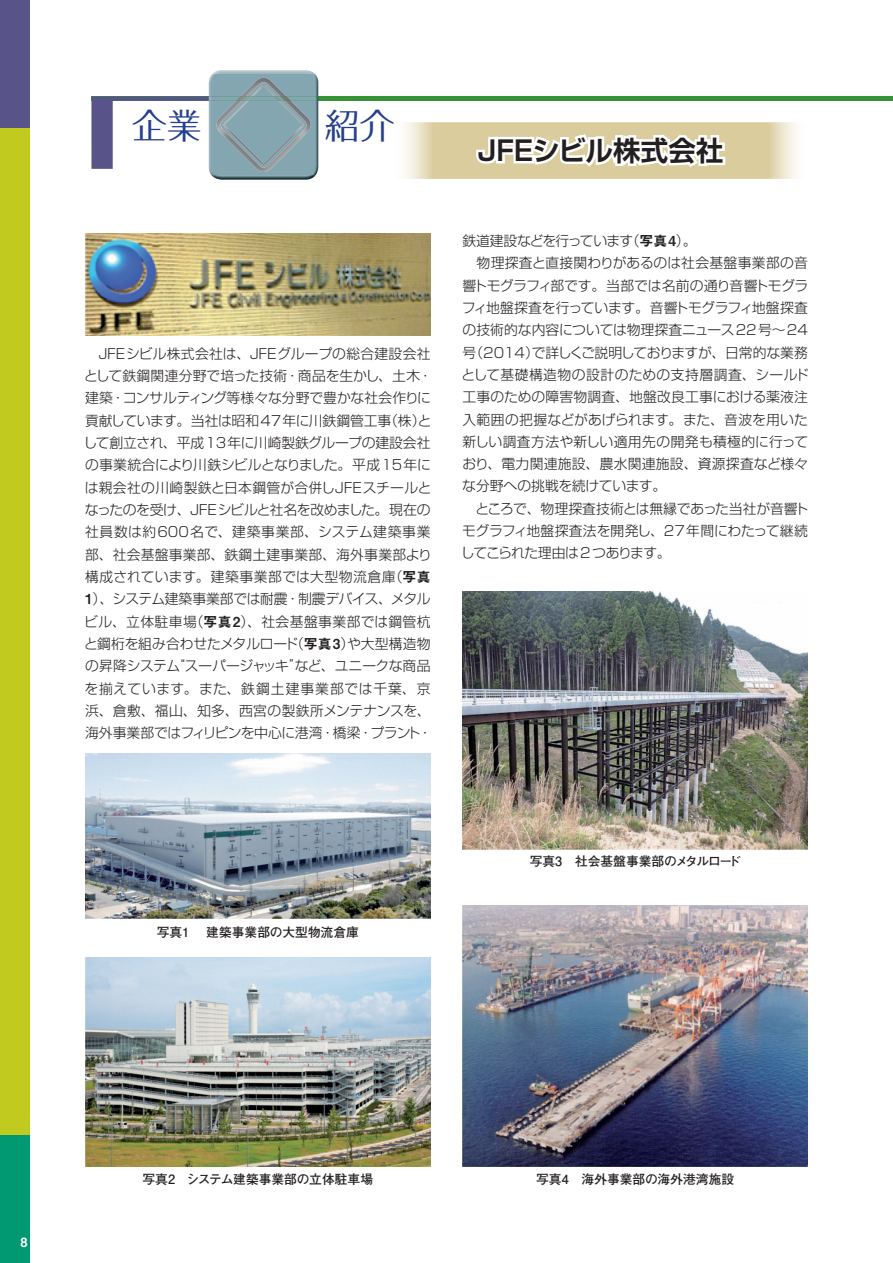
<style>
.page{position:relative;width:893px;height:1263px;background:#fff}
.page>*{position:absolute;margin:0;border:0;box-sizing:border-box;transform-origin:0 0}
.t1{font:35.1px "Folk Pro";color:#253f8e}
.t2{font:700 27.45px "Shin Go Pro De";letter-spacing:.01em;color:#231f20}
.t3{font:300 13.8px/22.4px "Shin Go Pro";color:#231f20}
.t4{font:700 12.75px "Futo Go B101 Pro";color:#231f20}
.t5{font:12.75px "Midashi Go Pro MB31";color:#fff}
.s1{font-family:"Midashi Go Pro MB31";font-weight:400}
</style>
<div class="page">
<div style="left:0;top:0;width:30px;height:1263px;background:#c1cb1f"></div>
<div style="left:0;top:0;width:30px;height:128px;background:#585388"></div>
<div style="left:0;top:1135px;width:30px;height:128px;background:#009972"></div>
<hr style="left:91px;top:97px;width:802px;height:4px;background:#369237">
<img style="left:212px;top:70px;width:103px;height:4px">
<img style="left:211px;top:175px;width:105px;height:5px">
<img style="left:209px;top:74px;width:109px;height:101px">
<img style="left:311px;top:97px;width:7px;height:4px">
<svg style="left:91px;top:97px;width:125px;height:72px"></svg>
<img style="left:216px;top:78px;width:95px;height:94px">
<img style="left:224px;top:85px;width:80px;height:80px">
<img style="left:247px;top:97px;width:33px;height:4px">
<svg style="left:474px;top:122px;width:254px;height:49px"></svg>
<img style="left:85px;top:234px;width:346px;height:102px">
<img style="left:85px;top:753px;width:346px;height:166px">
<img style="left:462px;top:591px;width:346px;height:258px">
<img style="left:462px;top:906px;width:346px;height:260px">
<img style="left:85px;top:957px;width:346px;height:209px">
<h1 class="t1" style="left:132px;top:96px;width:72px">企業</h1>
<h1 class="t1" style="left:325px;top:96px;width:72px">紹介</h1>
<p class="t3" style="left:83px;top:341px;width:350px">　JFEシビル株式会社は、JFEグループの総合建設会社として鉄鋼関連分野で培った技術・商品を生かし、土木・建築・コンサルティング等様々な分野で豊かな社会作りに貢献しています。当社は昭和47年に川鉄鋼管工事（株）として創立され、平成13年に川崎製鉄グループの建設会社の事業統合により川鉄シビルとなりました。平成15年には親会社の川崎製鉄と日本鋼管が合併しJFEスチールとなったのを受け、JFEシビルと社名を改めました。現在の社員数は約600名で、建築事業部、システム建築事業部、社会基盤事業部、鉄鋼土建事業部、海外事業部より構成されています。建築事業部では大型物流倉庫（<span class="s1">写真<br>1</span>）、システム建築事業部では耐震・制震デバイス、メタルビル、立体駐車場（<span class="s1">写真2</span>）、社会基盤事業部では鋼管杭と鋼桁を組み合わせたメタルロード（<span class="s1">写真3</span>）や大型構造物の昇降システム“スーパージャッキ”など、ユニークな商品を揃えています。また、鉄鋼土建事業部では千葉、京浜、倉敷、福山、知多、西宮の製鉄所メンテナンスを、海外事業部ではフィリピンを中心に港湾・橋梁・プラント・</p>
<h2 class="t2" style="left:477px;top:128px;width:248px">JFEシビル株式会社</h2>
<p class="t3" style="left:461px;top:228px;width:349px">鉄道建設などを行っています（<span class="s1">写真4</span>）。<br>　物理探査と直接関わりがあるのは社会基盤事業部の音響トモグラフィ部です。当部では名前の通り音響トモグラフィ地盤探査を行っています。音響トモグラフィ地盤探査の技術的な内容については物理探査ニュース22号～24号（2014）で詳しくご説明しておりますが、日常的な業務として基礎構造物の設計のための支持層調査、シールド工事のための障害物調査、地盤改良工事における薬液注入範囲の把握などがあげられます。また、音波を用いた新しい調査方法や新しい適用先の開発も積極的に行っており、電力関連施設、農水関連施設、資源探査など様々な分野への挑戦を続けています。<br>　ところで、物理探査技術とは無縁であった当社が音響トモグラフィ地盤探査法を開発し、27年間にわたって継続してこられた理由は2つあります。</p>
<p class="t4" style="left:157px;top:921px;width:204px">写真1 　建築事業部の大型物流倉庫</p>
<p class="t4" style="left:530px;top:851px;width:213px">写真3　社会基盤事業部のメタルロード</p>
<p class="t5" style="left:21px;top:1231px;width:9px">8</p>
<p class="t4" style="left:143px;top:1169px;width:232px">写真2　システム建築事業部の立体駐車場</p>
<p class="t4" style="left:536px;top:1169px;width:199px">写真4　海外事業部の海外港湾施設</p>
</div>
